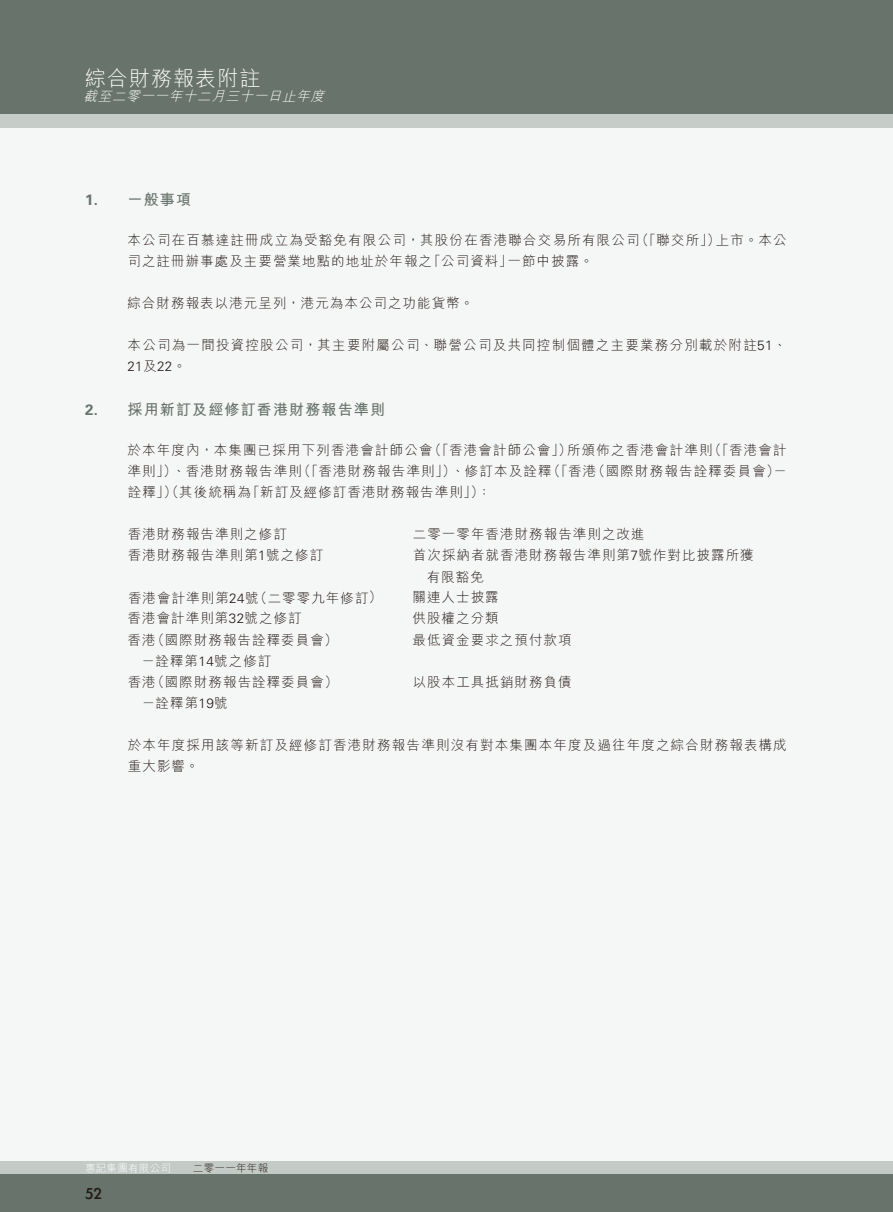
<style>
.page{position:relative;width:893px;height:1212px;background:#fff}
.page>*{position:absolute;margin:0;border:0;box-sizing:border-box;transform-origin:0 0}
.t1{font:300 21px "M Hei HK";letter-spacing:.05em;color:#fff}
.t2{font:18px "Li Gothic Med";color:#231916}
.t3{font:700 15px "M Hei HK";letter-spacing:.08em;color:#68746b}
.t4{font:300 13.5px/21px "M Hei HK";letter-spacing:.08em;color:#231916}
.t5{font:italic 300 13.5px "M Hei HK";color:#fff}
.t6{font:300 13.5px "Univers LT Std";color:#231916}
.t7{font:300 10.5px "M Hei HK";letter-spacing:.03em;color:#fff}
.t8{font:300 10.5px "M Hei HK";letter-spacing:.03em;color:#231916}
.s1{font-family:"Univers LT Std"}
.s2{font-family:"M Hei HK"}
</style>
<div class="page">
<div style="left:0;top:0;width:893px;height:1161px;background:#f5f6f6"></div>
<div style="left:0;top:1161px;width:893px;height:51px;background:#c4cbc7"></div>
<div style="left:0;top:0;width:893px;height:127px;background:#c6cdc9"></div>
<div style="left:0;top:0;width:893px;height:114px;background:#68746b"></div>
<div style="left:0;top:1174px;width:893px;height:38px;background:#68746b"></div>
<h1 class="t1" style="left:85px;top:64px;width:177px">綜合財務報表附註</h1>
<p class="t5" style="left:84px;top:86px;width:247px">截至二零一一年十二月三十一日止年度</p>
<p class="t3" style="left:85px;top:188px;width:108px"><span class="s1">1.</span> 一般事項</p>
<p class="t4" style="left:127px;top:229px;width:661px">本公司在百慕達註冊成立為受豁免有限公司，其股份在香港聯合交易所有限公司（「聯交所」）上市。本公司之註冊辦事處及主要營業地點的地址於年報之「公司資料」一節中披露。</p>
<p class="t4" style="left:128px;top:292px;width:348px">綜合財務報表以港元呈列，港元為本公司之功能貨幣。</p>
<p class="t4" style="left:128px;top:334px;width:660px">本公司為一間投資控股公司，其主要附屬公司、聯營公司及共同控制個體之主要業務分別載於附註<span class="s1">51</span>、</p>
<p class="t6" style="left:127px;top:358px;width:60px">21<span class="s2">及</span>22<span class="s2">。</span></p>
<p class="t3" style="left:85px;top:398px;width:302px"><span class="s1">2.</span> 採用新訂及經修訂香港財務報告準則</p>
<p class="t4" style="left:128px;top:439px;width:661px;text-align:justify">於本年度內，本集團已採用下列香港會計師公會（「香港會計師公會」）所頒佈之香港會計準則（「香港會計準則」）、香港財務報告準則（「香港財務報告準則」）、修訂本及詮釋（「香港（國際財務報告詮釋委員會）－詮釋」）（其後統稱為「新訂及經修訂香港財務報告準則」）：</p>
<p class="t4" style="left:128px;top:523px;width:161px">香港財務報告準則之修訂</p>
<p class="t4" style="left:413px;top:523px;width:233px">二零一零年香港財務報告準則之改進</p>
<p class="t4" style="left:128px;top:544px;width:197px">香港財務報告準則第<span class="s1">1</span>號之修訂</p>
<p class="t4" style="left:427px;top:544px;width:328px;text-indent:-14px">首次採納者就香港財務報告準則第<span class="s1">7</span>號作對比披露所獲有限豁免</p>
<p class="t4" style="left:128px;top:586px;width:255px">香港會計準則第<span class="s1">24</span>號（二零零九年修訂）</p>
<p class="t4" style="left:412px;top:586px;width:88px">關連人士披露</p>
<p class="t4" style="left:128px;top:607px;width:176px">香港會計準則第<span class="s1">32</span>號之修訂</p>
<p class="t4" style="left:412px;top:607px;width:88px">供股權之分類</p>
<p class="t4" style="left:128px;top:628px;width:212px">香港（國際財務報告詮釋委員會）</p>
<p class="t4" style="left:413px;top:628px;width:161px">最低資金要求之預付款項</p>
<p class="t4" style="left:128px;top:649px;width:212px;text-indent:14px">－詮釋第<span class="s1">14</span>號之修訂<br>香港（國際財務報告詮釋委員會）</p>
<p class="t4" style="left:413px;top:670px;width:161px">以股本工具抵銷財務負債</p>
<p class="t4" style="left:142px;top:691px;width:88px">－詮釋第<span class="s1">19</span>號</p>
<p class="t4" style="left:128px;top:733px;width:661px">於本年度採用該等新訂及經修訂香港財務報告準則沒有對本集團本年度及過往年度之綜合財務報表構成重大影響。</p>
<p class="t7" style="left:85px;top:1161px;width:88px">惠記集團有限公司</p>
<p class="t8" style="left:193px;top:1161px;width:77px">二零一一年年報</p>
<h2 class="t2" style="left:85px;top:1184px;width:18px">52</h2>
</div>
